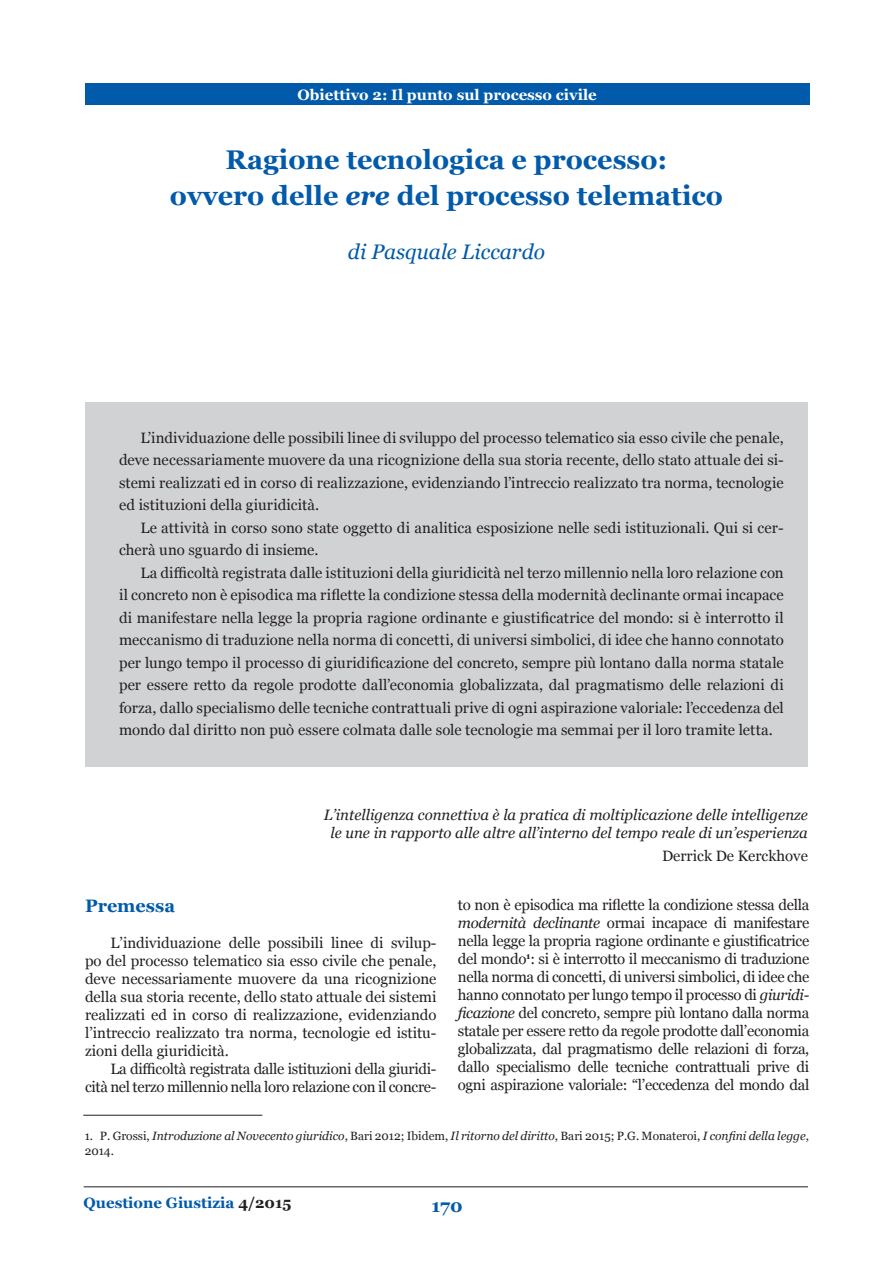
<style>
.page{position:relative;width:893px;height:1263px;background:#fff}
.page>*{position:absolute;margin:0;border:0;box-sizing:border-box;transform-origin:0 0}
.titolo{font:700 27px/36px "Georgia";color:#015aaa;text-align:center}
.t1{font:italic 21px "Georgia";color:#015aaa}
.sottotitolo1{font:700 18px "Georgia";color:#015aaa}
.testo{font:15px/18px "Georgia";letter-spacing:-.005em;color:#231f20;text-align:justify}
.testo-2{font:italic 15px "Georgia";color:#231f20}
.t2{font:700 15px "Georgia";color:#fff}
.t3{font:700 15px "Georgia";color:#015aaa}
.t4{font:italic 12px/15px "Georgia";color:#231f20}
.s1{font-style:italic}
.s2{font-style:normal}
.s3{color:#231f20}
</style>
<div class="page">
<hr style="left:84px;top:1186px;width:724px;height:1px;background:#231f20">
<div style="left:85px;top:83px;width:724px;height:22px;background:#015aaa"></div>
<div style="left:85px;top:402px;width:723px;height:364px;background:#d1d2d4"></div>
<hr style="left:83px;top:1115px;width:179px;height:1px;background:#231f20">
<p class="t2" style="left:298px;top:85px;width:301px">Obiettivo 2: Il punto sul processo civile</p>
<p class="titolo" style="left:170px;top:142px;width:555px">Ragione tecnologica e processo:<br>ovvero delle <span class="s1">ere</span> del processo telematico</p>
<p class="t1" style="left:348px;top:239px;width:199px">di Pasquale Liccardo</p>
<p class="testo" style="left:119px;top:426px;width:666px;line-height:22.5px;text-indent:21px">L’individuazione delle possibili linee di sviluppo del processo telematico sia esso civile che penale, deve necessariamente muovere da una ricognizione della sua storia recente, dello stato attuale dei si&shy;stemi realizzati ed in corso di realizzazione, evidenziando l’intreccio realizzato tra norma, tecnologie ed istituzioni della giuridicità.</p>
<p class="testo" style="left:119px;top:516px;width:666px;line-height:22.5px;text-indent:21px">Le attività in corso sono state oggetto di analitica esposizione nelle sedi istituzionali. Qui si cer&shy;cherà uno sguardo di insieme.</p>
<p class="testo" style="left:119px;top:561px;width:666px;line-height:22.5px;text-indent:21px">La difficoltà registrata dalle istituzioni della giuridicità nel terzo millennio nella loro relazione con il concreto non è episodica ma riflette la condizione stessa della modernità declinante ormai incapace di manifestare nella legge la propria ragione ordinante e giustificatrice del mondo: si è interrotto il meccanismo di traduzione nella norma di concetti, di universi simbolici, di idee che hanno connotato per lungo tempo il processo di giuridificazione del concreto, sempre più lontano dalla norma statale per essere retto da regole prodotte dall’economia globalizzata, dal pragmatismo delle relazioni di forza, dallo specialismo delle tecniche contrattuali prive di ogni aspirazione valoriale: l’eccedenza del mondo dal diritto non può essere colmata dalle sole tecnologie ma semmai per il loro tramite letta.</p>
<p class="testo-2" style="left:324px;top:806px;width:486px">L’intelligenza connettiva è la pratica di moltiplicazione delle intelligenze</p>
<p class="testo-2" style="left:331px;top:824px;width:479px">le une in rapporto alle altre all’interno del tempo reale di un’esperienza</p>
<p class="testo" style="left:662px;top:847px;width:147px">Derrick De Kerckhove</p>
<p class="sottotitolo1" style="left:85px;top:894px;width:92px">Premessa</p>
<p class="testo" style="left:85px;top:934px;width:353px;text-indent:26px">L’individuazione delle possibili linee di svilup&shy;po del processo telematico sia esso civile che penale, deve necessariamente muovere da una ricognizione della sua storia recente, dello stato attuale dei sistemi realizzati ed in corso di realizzazione, evidenziando l’intreccio realizzato tra norma, tecnologie ed istitu&shy;zioni della giuridicità.</p>
<p class="testo" style="left:85px;top:1060px;width:353px;text-align:right">La difficoltà registrata dalle istituzioni della giuridi&shy;cità nel terzo millennio nella loro relazione con il concre-</p>
<p class="testo" style="left:458px;top:896px;width:353px">to non è episodica ma riflette la condizione stessa della <span class="s1">modernità declinante</span> ormai incapace di manifestare nella legge la propria ragione ordinante e giustificatrice del mondo<sup>1</sup>: si è interrotto il meccanismo di traduzione nella norma di concetti, di universi simbolici, di idee che hanno connotato per lungo tempo il processo di <span class="s1">giuridi&shy;ficazione</span> del concreto, sempre più lontano dalla norma statale per essere retto da regole prodotte dall’economia globalizzata, dal pragmatismo delle relazioni di forza, dallo specialismo delle tecniche contrattuali prive di ogni aspirazione valoriale: “l’eccedenza del mondo dal</p>
<p class="t4" style="left:85px;top:1129px;width:726px"><span class="s2">1. P. Grossi,</span> Introduzione al Novecento giuridico<span class="s2">, Bari 2012; Ibidem,</span> Il ritorno del diritto<span class="s2">, Bari 2015; P.G. Monateroi,</span> I confini della legge<span class="s2">,<br>2014.</span></p>
<p class="t3" style="left:84px;top:1193px;width:209px">Questione Giustizia <span class="s3">4/2015</span></p>
<p class="sottotitolo1" style="left:431px;top:1194px;width:33px">170</p>
</div>
